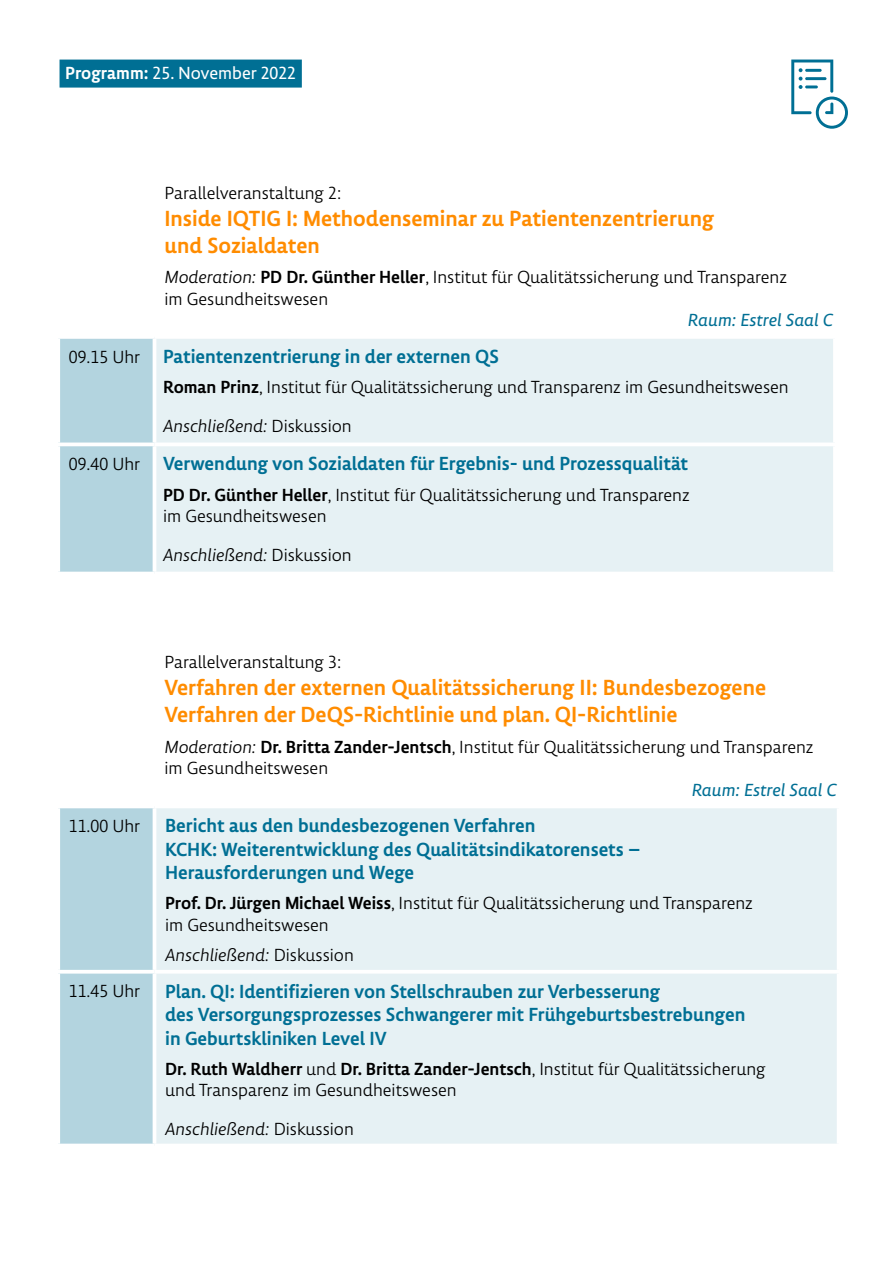
<style>
.page{position:relative;width:893px;height:1263px;background:#fff}
.page>*{position:absolute;margin:0;border:0;box-sizing:border-box;transform-origin:0 0}
.Programm_P-Tabelle-TH_SLight{font:500 22.5px/27px "Lemon Sans Next";color:#ff8c00}
.Programm_P-Tabelle-TD{font:500 19.5px/23.4px "Lemon Sans Next";color:#006f94}
.Programm_P-Tabelle-TD-2{font:18px/21.6px "Lemon Sans Next S Light";color:#000}
.Programm_P-Tabelle-TH_SLight-2{font:18px/21.6px "Lemon Sans Next S Light";color:#000}
.Programm_P-Tabelle-TD-3{font:italic 18px "Lemon Sans Next S Light";color:#000}
.Programm_P-Tabelle-TH_SLight-3{font:italic 18px "Lemon Sans Next";color:#006f94}
.t1{font:18px "Lemon Sans Next";color:#fff}
.s1{font-weight:500}
.s2{font-style:italic}
.s3{font-family:"Lemon Sans Next";font-weight:500}
.s4{font-style:normal}
</style>
<div class="page">
<svg style="left:791px;top:60px;width:57px;height:69px"></svg>
<div style="left:60px;top:60px;width:242px;height:28px;background:#006f94"></div>
<div style="left:60px;top:808px;width:93px;height:336px;background:#b3d4df"></div>
<div style="left:156px;top:808px;width:681px;height:336px;background:#e6f1f4"></div>
<hr style="left:154px;top:970px;width:686px;height:3px;background:#fff">
<hr style="left:56px;top:970px;width:98px;height:3px;background:#fff">
<div style="left:60px;top:339px;width:93px;height:233px;background:#b3d4df"></div>
<div style="left:156px;top:339px;width:677px;height:233px;background:#e6f1f4"></div>
<svg style="left:156px;top:442px;width:677px;height:4px"></svg>
<svg style="left:58px;top:338px;width:96px;height:1px"></svg>
<svg style="left:58px;top:442px;width:96px;height:4px"></svg>
<p class="t1" style="left:65px;top:62px;width:232px"><span class="s1">Programm:</span> 25. November 2022</p>
<p class="Programm_P-Tabelle-TH_SLight-2" style="left:165px;top:182px;width:178px">Parallelveranstaltung 2:</p>
<p class="Programm_P-Tabelle-TH_SLight" style="left:165px;top:205px;width:551px">Inside IQTIG I: Methodenseminar zu Patientenzentrierung und Sozialdaten</p>
<p class="Programm_P-Tabelle-TH_SLight-2" style="left:165px;top:266px;width:624px"><span class="s2">Moderation:</span> <span class="s3">PD Dr. Günther Heller</span>, Institut für Qualitätssicherung und Transparenz im Gesundheitswesen</p>
<p class="Programm_P-Tabelle-TH_SLight-3" style="left:688px;top:309px;width:147px">Raum: Estrel Saal C</p>
<p class="Programm_P-Tabelle-TD-2" style="left:69px;top:346px;width:73px">09.15 Uhr</p>
<p class="Programm_P-Tabelle-TD" style="left:163px;top:344px;width:337px">Patientenzentrierung in der externen QS</p>
<p class="Programm_P-Tabelle-TD-2" style="left:163px;top:376px;width:627px"><span class="s3">Roman Prinz</span>, Institut für Qualitätssicherung und Transparenz im Gesundheitswesen</p>
<p class="Programm_P-Tabelle-TD-3" style="left:163px;top:415px;width:190px">Anschließend: <span class="s4">Diskussion</span></p>
<p class="Programm_P-Tabelle-TD-2" style="left:69px;top:453px;width:73px">09.40 Uhr</p>
<p class="Programm_P-Tabelle-TD" style="left:163px;top:452px;width:527px">Verwendung von Sozialdaten für Ergebnis- und Prozessqualität</p>
<p class="Programm_P-Tabelle-TD-2" style="left:163px;top:484px;width:528px"><span class="s3">PD Dr. Günther Heller</span>, Institut für Qualitätssicherung und Transparenz im Gesundheitswesen</p>
<p class="Programm_P-Tabelle-TD-3" style="left:163px;top:544px;width:190px">Anschließend: <span class="s4">Diskussion</span></p>
<p class="Programm_P-Tabelle-TH_SLight-2" style="left:165px;top:652px;width:178px">Parallelveranstaltung 3:</p>
<p class="Programm_P-Tabelle-TH_SLight" style="left:165px;top:674px;width:603px">Verfahren der externen Qualitätssicherung II: Bundesbezogene<br>Verfahren der DeQS-Richtlinie und plan. QI-Richtlinie</p>
<p class="Programm_P-Tabelle-TH_SLight-2" style="left:165px;top:736px;width:650px"><span class="s2">Moderation:</span> <span class="s3">Dr. Britta Zander-Jentsch</span>, Institut für Qualitätssicherung und Transparenz im Gesundheitswesen</p>
<p class="Programm_P-Tabelle-TH_SLight-3" style="left:692px;top:779px;width:147px">Raum: Estrel Saal C</p>
<p class="Programm_P-Tabelle-TD-2" style="left:69px;top:815px;width:73px">11.00 Uhr</p>
<p class="Programm_P-Tabelle-TD" style="left:165px;top:814px;width:372px">Bericht aus den bundesbezogenen Verfahren</p>
<p class="Programm_P-Tabelle-TD" style="left:165px;top:837px;width:477px">KCHK: Weiterentwicklung des Qualitätsindikatorensets –<br>Herausforderungen und Wege</p>
<p class="Programm_P-Tabelle-TD-2" style="left:165px;top:892px;width:589px"><span class="s3">Prof. Dr. Jürgen Michael Weiss</span>, Institut für Qualitätssicherung und Transparenz im Gesundheitswesen</p>
<p class="Programm_P-Tabelle-TD-3" style="left:165px;top:944px;width:190px">Anschließend: <span class="s4">Diskussion</span></p>
<p class="Programm_P-Tabelle-TD-2" style="left:69px;top:980px;width:73px">11.45 Uhr</p>
<p class="Programm_P-Tabelle-TD" style="left:165px;top:979px;width:582px">Plan. QI: Identifizieren von Stellschrauben zur Verbesserung<br>des Versorgungsprozesses Schwangerer mit Frühgeburtsbestrebungen in Geburtskliniken Level IV</p>
<p class="Programm_P-Tabelle-TD-2" style="left:165px;top:1058px;width:602px"><span class="s3">Dr. Ruth Waldherr</span> und <span class="s3">Dr. Britta Zander-Jentsch</span>, Institut für Qualitätssicherung und Transparenz im Gesundheitswesen</p>
<p class="Programm_P-Tabelle-TD-3" style="left:165px;top:1118px;width:190px">Anschließend: <span class="s4">Diskussion</span></p>
</div>
